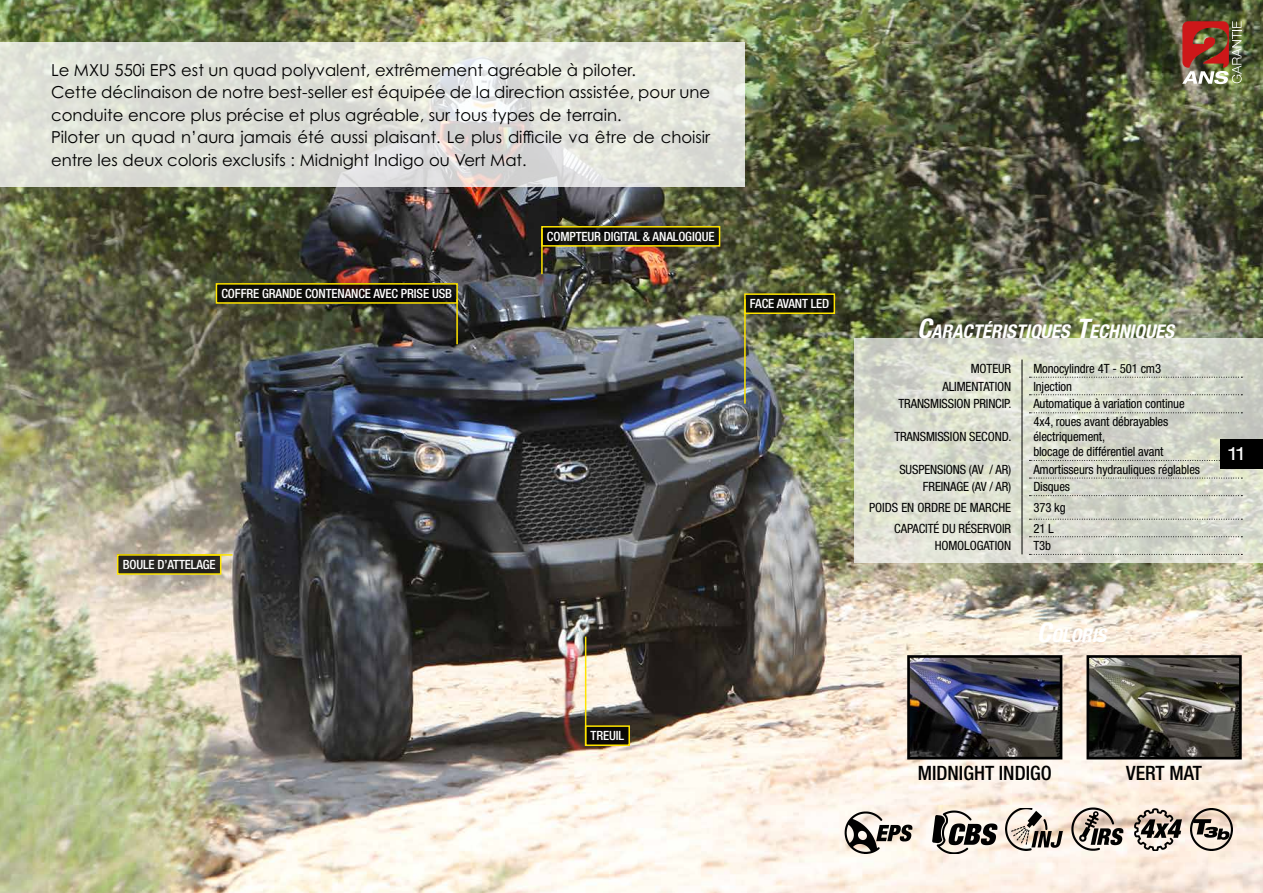
<style>
.page{position:relative;width:1263px;height:893px;background:#fff}
.page>*{position:absolute;margin:0;border:0;box-sizing:border-box;transform-origin:0 0}
.t1{font:500 condensed 19.8px "Helvetica Neue LT Pro";color:#000}
.t2{font:italic 700 condensed 18.9px "Helvetica Neue LT Pro";color:#fff}
.t3{font:expanded 18px "Helvetica Neue LT Pro";color:#fff}
.t4{font:16.5px/22.5px "Century Gothic Pro";color:#000}
.t5{font:condensed 12.75px/15px "Helvetica Neue LT Pro";letter-spacing:-.01em;color:#000}
.t6{font:500 condensed 12.75px "Helvetica Neue LT Pro";letter-spacing:-.01em;color:#fff}
.s1{font-size:27px}
</style>
<div class="page">
<img style="left:0;top:0;width:1263px;height:893px">
<svg style="left:931px;top:808px;width:67px;height:46px;background:#9f9992"></svg>
<svg style="left:843px;top:810px;width:70px;height:44px"></svg>
<div style="left:745px;top:294px;width:89px;height:19px;background:#0c0d08"></div>
<div style="left:744px;top:293px;width:91px;height:21px;border:2px solid #fee400"></div>
<div style="left:586px;top:726px;width:43px;height:19px;background:#0a0907"></div>
<div style="left:585px;top:725px;width:45px;height:21px;border:2px solid #fee400"></div>
<div style="left:118px;top:555px;width:103px;height:19px;background:#24231f"></div>
<div style="left:117px;top:554px;width:104px;height:21px;border:2px solid #fee400"></div>
<svg style="left:219px;top:286px;width:236px;height:15px;background:#0c0b08"></svg>
<div style="left:216px;top:283px;width:242px;height:21px;border:2px solid #fee400"></div>
<hr style="left:585px;top:637px;width:1px;height:109px;background:#fee400">
<hr style="left:157px;top:554px;width:76px;height:2px;background:#fee400">
<hr style="left:744px;top:299px;width:2px;height:105px;background:#fee400">
<hr style="left:456px;top:299px;width:2px;height:45px;background:#fee400">
<svg style="left:544px;top:229px;width:173px;height:15px;background:#10100d"></svg>
<div style="left:541px;top:226px;width:179px;height:21px;border:2px solid #fee400"></div>
<hr style="left:541px;top:229px;width:2px;height:45px;background:#fee400">
<svg style="left:1005px;top:807px;width:65px;height:43px;background:#c1b7ad"></svg>
<svg style="left:1070px;top:805px;width:77px;height:46px;background:#b8aea4"></svg>
<svg style="left:1204px;top:807px;width:57px;height:44px;background:#d2c4b6"></svg>
<svg style="left:1134px;top:807px;width:70px;height:44px;background:#aea39a"></svg>
<svg style="left:0;top:43px;width:744px;height:144px;background:#e0e1da"></svg>
<svg style="left:854px;top:338px;width:409px;height:225px;background:#d8dace"></svg>
<svg style="left:1029px;top:554px;width:213px;height:1px"></svg>
<svg style="left:1022px;top:360px;width:1px;height:53px"></svg>
<hr style="left:1022px;top:413px;width:1px;height:47px;background:#000">
<svg style="left:1022px;top:460px;width:1px;height:94px"></svg>
<svg style="left:1029px;top:377px;width:213px;height:1px"></svg>
<svg style="left:1029px;top:394px;width:213px;height:1px"></svg>
<svg style="left:1029px;top:412px;width:213px;height:1px"></svg>
<svg style="left:1029px;top:460px;width:191px;height:1px"></svg>
<svg style="left:1029px;top:478px;width:213px;height:1px"></svg>
<svg style="left:1029px;top:495px;width:213px;height:1px"></svg>
<svg style="left:1029px;top:519px;width:213px;height:1px"></svg>
<svg style="left:1029px;top:536px;width:213px;height:1px"></svg>
<img style="left:1090px;top:659px;width:148px;height:96px">
<div style="left:1086px;top:655px;width:156px;height:104px;border:3px solid #000"></div>
<img style="left:911px;top:659px;width:147px;height:96px">
<div style="left:907px;top:655px;width:155px;height:104px;border:3px solid #000"></div>
<div style="left:1220px;top:439px;width:43px;height:30px;background:#000"></div>
<img style="left:1182px;top:21px;width:60px;height:63px">
<p class="t4" style="left:51px;top:59px;width:661px">Le MXU 550i EPS est un quad polyvalent, extrêmement agréable à piloter.<br>Cette déclinaison de notre best-seller est équipée de la direction assistée, pour une conduite encore plus précise et plus agréable, sur tous types de terrain.<br>Piloter un quad n’aura jamais été aussi plaisant. Le plus difficile va être de choisir entre les deux coloris exclusifs : Midnight Indigo ou Vert Mat.</p>
<p class="t6" style="left:221px;top:286px;width:232px">COFFRE GRANDE CONTENANCE AVEC PRISE USB</p>
<p class="t6" style="left:547px;top:229px;width:169px">COMPTEUR DIGITAL &amp; ANALOGIQUE</p>
<p class="t6" style="left:750px;top:296px;width:81px">FACE AVANT LED</p>
<p class="t6" style="left:123px;top:557px;width:94px">BOULE D’ATTELAGE</p>
<p class="t6" style="left:591px;top:728px;width:35px">TREUIL</p>
<p class="t2" style="left:917px;top:320px;width:259px"><span class="s1">C</span>ARACTÉRISTIQUES <span class="s1">T</span>ECHNIQUES</p>
<p class="t5" style="left:971px;top:361px;width:42px">MOTEUR</p>
<p class="t5" style="left:1033px;top:361px;width:129px">Monocylindre 4T - 501 cm3</p>
<p class="t5" style="left:942px;top:378px;width:70px">ALIMENTATION</p>
<p class="t5" style="left:1033px;top:378px;width:40px">Injection</p>
<p class="t5" style="left:898px;top:396px;width:115px">TRANSMISSION PRINCIP.</p>
<p class="t5" style="left:1033px;top:396px;width:153px">Automatique à variation continue</p>
<p class="t5" style="left:894px;top:429px;width:119px">TRANSMISSION SECOND.</p>
<p class="t5" style="left:1033px;top:414px;width:136px">4x4, roues avant débrayables électriquement,<br>blocage de différentiel avant</p>
<p class="t5" style="left:899px;top:462px;width:113px">SUSPENSIONS (AV / AR)</p>
<p class="t5" style="left:1033px;top:462px;width:168px">Amortisseurs hydrauliques réglables</p>
<p class="t5" style="left:923px;top:479px;width:90px">FREINAGE (AV / AR)</p>
<p class="t5" style="left:1033px;top:479px;width:38px">Disques</p>
<p class="t5" style="left:869px;top:500px;width:144px">POIDS EN ORDRE DE MARCHE</p>
<p class="t5" style="left:1033px;top:500px;width:34px">373 kg</p>
<p class="t5" style="left:894px;top:520px;width:118px">CAPACITÉ DU RÉSERVOIR</p>
<p class="t5" style="left:1033px;top:520px;width:22px">21 L</p>
<p class="t5" style="left:935px;top:538px;width:78px">HOMOLOGATION</p>
<p class="t5" style="left:1033px;top:538px;width:19px">T3b</p>
<p class="t2" style="left:1037px;top:624px;width:71px"><span class="s1">C</span>OLORIS</p>
<p class="t3" style="left:1229px;top:444px;width:17px">11</p>
<p class="t1" style="left:918px;top:761px;width:135px">MIDNIGHT INDIGO</p>
<p class="t1" style="left:1126px;top:761px;width:77px">VERT MAT</p>
</div>
